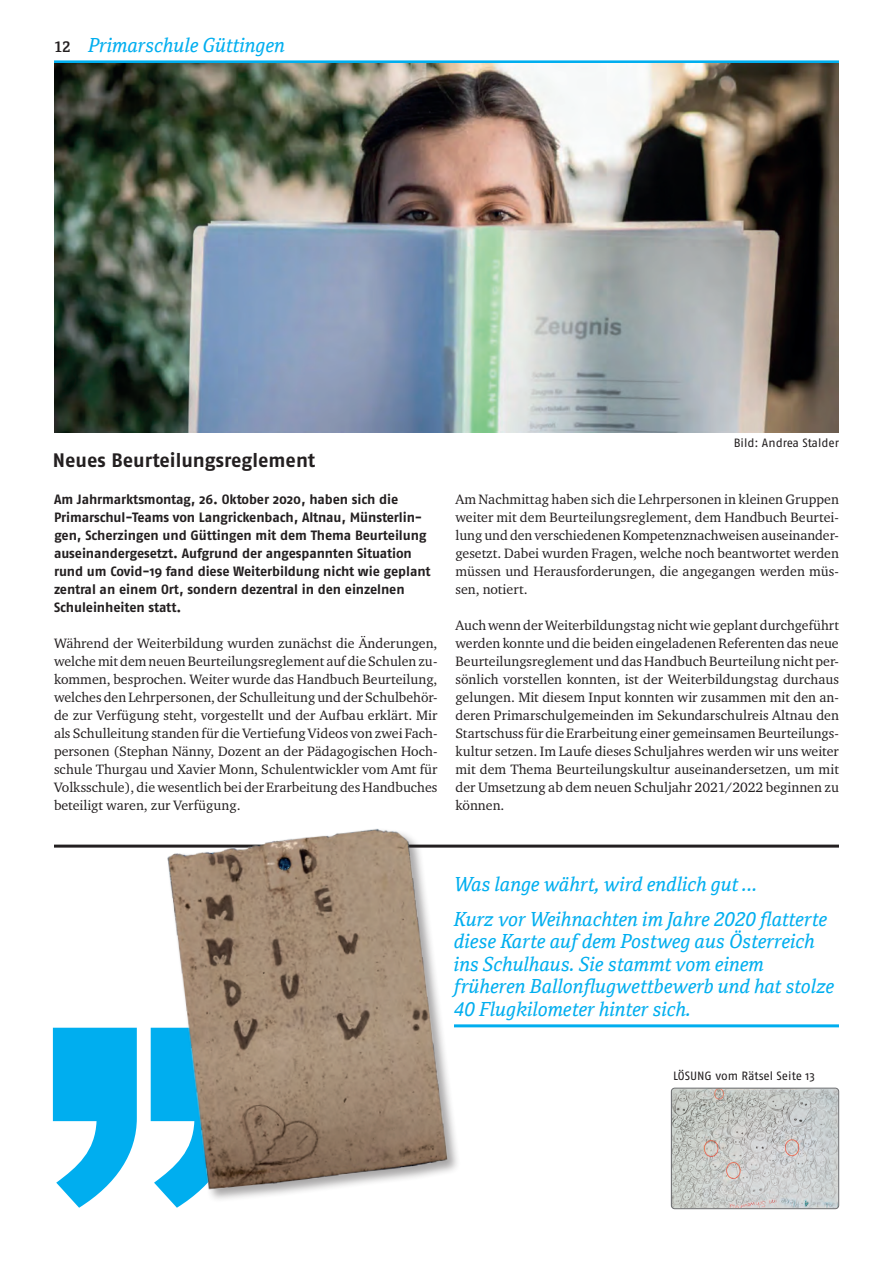
<style>
.page{position:relative;width:893px;height:1263px;background:#fff}
.page>*{position:absolute;margin:0;border:0;box-sizing:border-box;transform-origin:0 0}
.t1{font:italic 19.5px/22.5px "Cordale";color:#00aeef}
.t2{font:700 19.5px "Fago OT";letter-spacing:-.005em;color:#231f20}
.t3{font:13.95px/18px "Charter ITC Pro";color:#231f20;text-align:justify}
.t4{font:700 13.5px/18px "Fago OT";letter-spacing:-.01em;color:#231f20}
.t5{font:12px "Fago OT";letter-spacing:-.005em;color:#231f20}
.s1{font-weight:700;font-style:normal;font-size:15px;color:#231f20}
</style>
<div class="page">
<hr style="left:54px;top:60px;width:785px;height:3px;background:#00aeef">
<hr style="left:454px;top:1024px;width:385px;height:3px;background:#00aeef">
<hr style="left:54px;top:845px;width:785px;height:3px;background:#231f20">
<img style="left:54px;top:64px;width:785px;height:368px">
<svg style="left:151px;top:1028px;width:2px;height:94px"></svg>
<svg style="left:53px;top:1028px;width:84px;height:180px"></svg>
<img style="left:671px;top:1088px;width:168px;height:121px">
<div style="left:671px;top:1088px;width:168px;height:121px;border:1px solid #6c6d70;border-radius:3px"></div>
<img style="left:153px;top:828px;width:314px;height:380px">
<h1 class="t1" style="left:54px;top:34px;width:233px"><span class="s1">12</span> Primarschule Güttingen</h1>
<h1 class="t2" style="left:53px;top:449px;width:264px">Neues Beurteilungsreglement</h1>
<p class="t4" style="left:54px;top:490px;width:378px">Am Jahrmarktsmontag, 26. Oktober 2020, haben sich die Primarschul-Teams von Langrickenbach, Altnau, Münsterlin&shy;gen, Scherzingen und Güttingen mit dem Thema Beurteilung auseinandergesetzt. Aufgrund der angespannten Situation rund um Covid-19 fand diese Weiterbildung nicht wie geplant zentral an einem Ort, sondern dezentral in den einzelnen Schuleinheiten statt.</p>
<p class="t3" style="left:54px;top:634px;width:385px">Während der Weiterbildung wurden zunächst die Änderungen, welche mit dem neuen Beurteilungsreglement auf die Schulen zu&shy;kommen, besprochen. Weiter wurde das Handbuch Beurteilung, welches den Lehrpersonen, der Schulleitung und der Schulbehör&shy;de zur Verfügung steht, vorgestellt und der Aufbau erklärt. Mir als Schulleitung standen für die Vertiefung Videos von zwei Fach&shy;personen (Stephan Nänny, Dozent an der Pädagogischen Hoch&shy;schule Thurgau und Xavier Monn, Schulentwickler vom Amt für Volksschule), die wesentlich bei der Erarbeitung des Handbuches beteiligt waren, zur Verfügung.</p>
<p class="t5" style="left:734px;top:436px;width:107px">Bild: Andrea Stalder</p>
<p class="t3" style="left:455px;top:490px;width:385px">Am Nachmittag haben sich die Lehrpersonen in kleinen Gruppen weiter mit dem Beurteilungsreglement, dem Handbuch Beurtei&shy;lung und den verschiedenen Kompetenznachweisen auseinander&shy;gesetzt. Dabei wurden Fragen, welche noch beantwortet werden müssen und Herausforderungen, die angegangen werden müs&shy;sen, notiert.</p>
<p class="t3" style="left:455px;top:616px;width:385px">Auch wenn der Weiterbildungstag nicht wie geplant durchgeführt werden konnte und die beiden eingeladenen Referenten das neue Beurteilungsreglement und das Handbuch Beurteilung nicht per&shy;sönlich vorstellen konnten, ist der Weiterbildungstag durchaus gelungen. Mit diesem Input konnten wir zusammen mit den an&shy;deren Primarschulgemeinden im Sekundarschulreis Altnau den Startschuss für die Erarbeitung einer gemeinsamen Beurteilungs&shy;kultur setzen. Im Laufe dieses Schuljahres werden wir uns weiter mit dem Thema Beurteilungskultur auseinandersetzen, um mit der Umsetzung ab dem neuen Schuljahr 2021/2022 beginnen zu können.</p>
<h1 class="t1" style="left:454px;top:866px;width:375px;line-height:35.2px">Was lange währt, wird endlich gut ...<br>Kurz vor Weihnachten im Jahre 2020 flatterte</h1>
<h1 class="t1" style="left:454px;top:930px;width:382px">diese Karte auf dem Postweg aus Österreich ins Schulhaus. Sie stammt vom einem früheren Ballonflugwettbewerb und hat stolze 40 Flugkilometer hinter sich.</h1>
<p class="t5" style="left:673px;top:1069px;width:143px">LÖSUNG vom Rätsel Seite 13</p>
</div>
